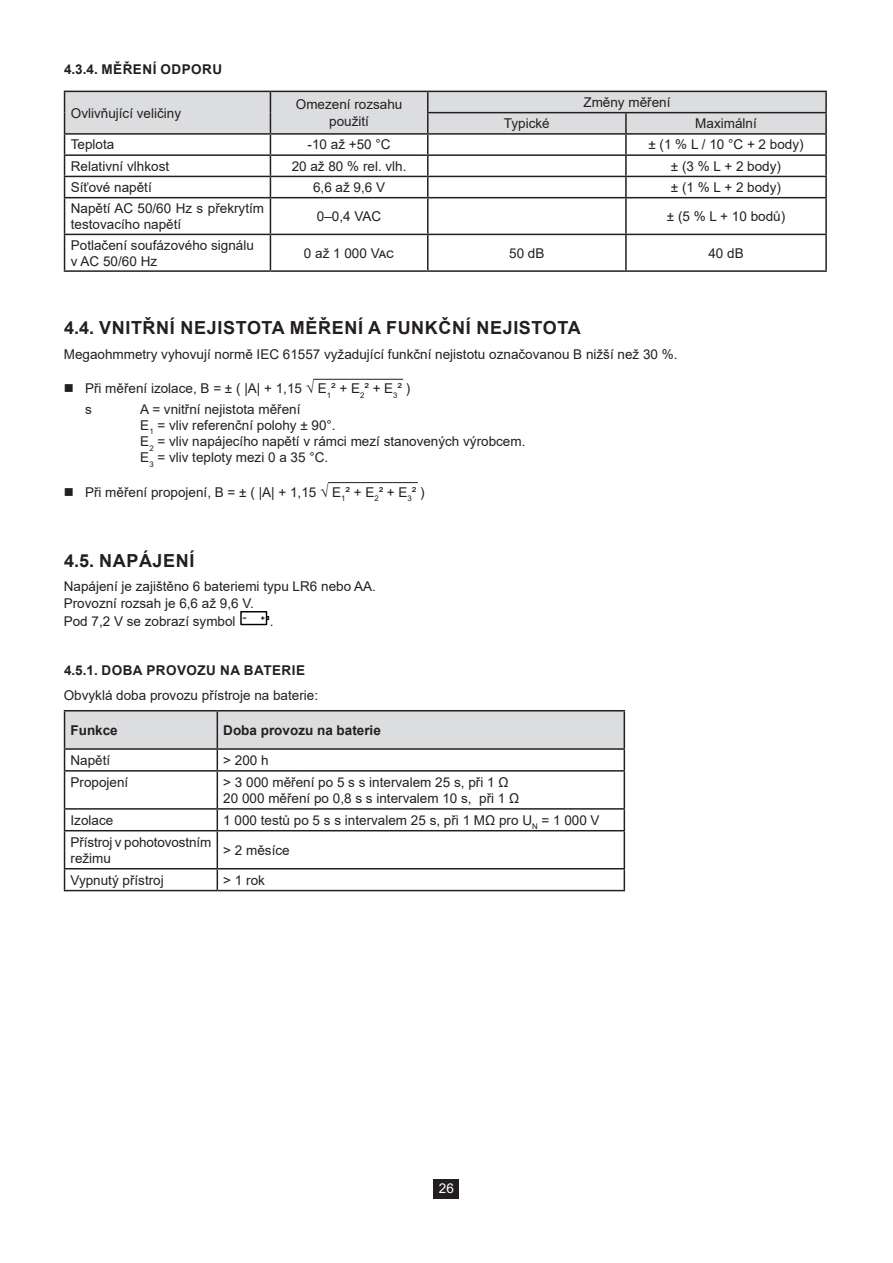
<style>
.page{position:relative;width:893px;height:1263px;background:#fff}
.page>*{position:absolute;margin:0;border:0;box-sizing:border-box;transform-origin:0 0}
.t1{font:700 18px "Arial";letter-spacing:.035em;color:#231f20}
.Texte_0{font:13.5px/16.2px "Arial";color:#231f20}
.Texte_0_centré{font:13.5px/16.2px "Arial";color:#231f20;text-align:center}
.Texte_0-2{font:700 13.5px "Arial";letter-spacing:.035em;color:#231f20}
.Texte_retrait_5mm{font:13.5px "Arial";color:#231f20}
.Texte_0-3{font:700 13.5px "Arial";color:#231f20}
.t2{font:13.5px "Arial";color:#fff}
</style>
<div class="page">
<div style="left:434px;top:1179px;width:25px;height:19px;background:#231f20"></div>
<hr style="left:64px;top:197px;width:206px;height:1px;background:#231f20">
<hr style="left:64px;top:198px;width:1px;height:36px;background:#231f20">
<hr style="left:64px;top:234px;width:206px;height:1px;background:#231f20">
<hr style="left:64px;top:235px;width:1px;height:35px;background:#231f20">
<hr style="left:64px;top:270px;width:206px;height:2px;background:#231f20">
<hr style="left:270px;top:197px;width:158px;height:1px;background:#231f20">
<hr style="left:270px;top:198px;width:1px;height:36px;background:#231f20">
<hr style="left:270px;top:234px;width:158px;height:1px;background:#231f20">
<hr style="left:270px;top:235px;width:1px;height:35px;background:#231f20">
<hr style="left:270px;top:270px;width:158px;height:2px;background:#231f20">
<hr style="left:428px;top:197px;width:198px;height:1px;background:#231f20">
<hr style="left:626px;top:197px;width:201px;height:1px;background:#231f20">
<hr style="left:428px;top:234px;width:198px;height:1px;background:#231f20">
<hr style="left:626px;top:234px;width:201px;height:1px;background:#231f20">
<hr style="left:428px;top:270px;width:198px;height:2px;background:#231f20">
<hr style="left:626px;top:270px;width:201px;height:2px;background:#231f20">
<svg style="left:64px;top:91px;width:763px;height:106px"></svg>
<hr style="left:625px;top:177px;width:2px;height:20px;background:#231f20">
<hr style="left:825px;top:177px;width:2px;height:20px;background:#231f20">
<hr style="left:427px;top:198px;width:1px;height:36px;background:#231f20">
<hr style="left:625px;top:198px;width:2px;height:36px;background:#231f20">
<hr style="left:825px;top:198px;width:2px;height:36px;background:#231f20">
<hr style="left:427px;top:235px;width:1px;height:35px;background:#231f20">
<hr style="left:625px;top:235px;width:2px;height:35px;background:#231f20">
<hr style="left:825px;top:235px;width:2px;height:35px;background:#231f20">
<div style="left:240px;top:611px;width:27px;height:14px;border:1px solid #000"></div>
<svg style="left:261px;top:616px;width:8px;height:4px"></svg>
<hr style="left:64px;top:710px;width:153px;height:1px;background:#231f20">
<hr style="left:217px;top:710px;width:408px;height:1px;background:#231f20">
<svg style="left:64px;top:711px;width:561px;height:59px"></svg>
<hr style="left:64px;top:770px;width:153px;height:2px;background:#231f20">
<hr style="left:64px;top:772px;width:1px;height:36px;background:#231f20">
<hr style="left:217px;top:770px;width:408px;height:2px;background:#231f20">
<hr style="left:217px;top:772px;width:1px;height:36px;background:#231f20">
<hr style="left:624px;top:772px;width:1px;height:36px;background:#231f20">
<hr style="left:64px;top:808px;width:153px;height:2px;background:#231f20">
<svg style="left:64px;top:810px;width:1px;height:20px"></svg>
<hr style="left:217px;top:808px;width:408px;height:2px;background:#231f20">
<svg style="left:217px;top:810px;width:1px;height:20px"></svg>
<svg style="left:624px;top:810px;width:1px;height:20px"></svg>
<hr style="left:64px;top:830px;width:153px;height:1px;background:#231f20">
<hr style="left:64px;top:831px;width:1px;height:37px;background:#231f20">
<hr style="left:217px;top:830px;width:408px;height:1px;background:#231f20">
<hr style="left:217px;top:831px;width:1px;height:37px;background:#231f20">
<hr style="left:624px;top:831px;width:1px;height:37px;background:#231f20">
<hr style="left:64px;top:868px;width:153px;height:1px;background:#231f20">
<svg style="left:64px;top:869px;width:1px;height:21px"></svg>
<hr style="left:217px;top:868px;width:408px;height:1px;background:#231f20">
<svg style="left:217px;top:869px;width:1px;height:21px"></svg>
<svg style="left:624px;top:869px;width:1px;height:21px"></svg>
<hr style="left:64px;top:890px;width:153px;height:1px;background:#231f20">
<hr style="left:217px;top:890px;width:408px;height:1px;background:#231f20">
<hr style="left:313px;top:379px;width:90px;height:1px;background:#231f20">
<hr style="left:328px;top:482px;width:90px;height:1px;background:#231f20">
<p class="Texte_0-2" style="left:64px;top:59px;width:160px">4.3.4. MĚŘENÍ ODPORU</p>
<p class="Texte_0" style="left:71px;top:105px;width:112px">Ovlivňující veličiny</p>
<p class="Texte_0_centré" style="left:296px;top:97px;width:108px">Omezení rozsahu použití</p>
<p class="Texte_0_centré" style="left:583px;top:94px;width:89px">Změny měření</p>
<p class="Texte_0_centré" style="left:504px;top:115px;width:47px">Typické</p>
<p class="Texte_0_centré" style="left:695px;top:115px;width:63px">Maximální</p>
<p class="Texte_0" style="left:71px;top:137px;width:45px">Teplota</p>
<p class="Texte_0_centré" style="left:308px;top:137px;width:85px">-10 až +50 °C</p>
<p class="Texte_0" style="left:648px;top:137px;width:157px">± (1 % L / 10 °C + 2 body)</p>
<p class="Texte_0" style="left:71px;top:158px;width:100px">Relativní vlhkost</p>
<p class="Texte_0_centré" style="left:292px;top:158px;width:116px">20 až 80 % rel. vlh.</p>
<p class="Texte_0" style="left:671px;top:158px;width:112px">± (3 % L + 2 body)</p>
<p class="Texte_0" style="left:71px;top:179px;width:82px">Síťové napětí</p>
<p class="Texte_0_centré" style="left:313px;top:179px;width:74px">6,6 až 9,6 V</p>
<p class="Texte_0" style="left:671px;top:179px;width:112px">± (1 % L + 2 body)</p>
<p class="Texte_0" style="left:71px;top:200px;width:195px">Napětí AC 50/60 Hz s překrytím testovacího napětí</p>
<p class="Texte_0" style="left:317px;top:208px;width:66px">0–0,4 VAC</p>
<p class="Texte_0" style="left:667px;top:208px;width:120px">± (5 % L + 10 bodů)</p>
<p class="Texte_0" style="left:71px;top:237px;width:185px">Potlačení soufázového signálu v AC 50/60 Hz</p>
<p class="Texte_0_centré" style="left:304px;top:245px;width:92px">0 až 1 000 Vac</p>
<p class="Texte_0" style="left:509px;top:245px;width:37px">50 dB</p>
<p class="Texte_0" style="left:708px;top:245px;width:37px">40 dB</p>
<p class="t1" style="left:64px;top:315px;width:518px">4.4. VNITŘNÍ NEJISTOTA MĚŘENÍ A FUNKČNÍ NEJISTOTA</p>
<p class="Texte_0" style="left:64px;top:346px;width:615px">Megaohmmetry vyhovují normě IEC 61557 vyžadující funkční nejistotu označovanou B nižší než 30 %.</p>
<p class="Texte_0" style="left:85px;top:380px;width:327px">Při měření izolace, B = ± ( |A| + 1,15 √ E<sub>1</sub>² + E<sub>2</sub>² + E<sub>3</sub>² )</p>
<p class="Texte_retrait_5mm" style="left:85px;top:400px;width:8px">s</p>
<p class="Texte_retrait_5mm" style="left:140px;top:400px;width:162px">A = vnitřní nejistota měření</p>
<p class="Texte_0" style="left:140px;top:417px;width:197px">E<sub>1</sub> = vliv referenční polohy ± 90°.</p>
<p class="Texte_0" style="left:140px;top:433px;width:387px">E<sub>2</sub> = vliv napájecího napětí v rámci mezí stanovených výrobcem.</p>
<p class="Texte_0" style="left:140px;top:449px;width:189px">E<sub>3</sub> = vliv teploty mezi 0 a 35 °C.</p>
<p class="Texte_0" style="left:85px;top:484px;width:341px">Při měření propojení, B = ± ( |A| + 1,15 √ E<sub>1</sub>² + E<sub>2</sub>² + E<sub>3</sub>² )</p>
<p class="t1" style="left:64px;top:548px;width:132px">4.5. NAPÁJENÍ</p>
<p class="Texte_0" style="left:64px;top:578px;width:314px">Napájení je zajištěno 6 bateriemi typu LR6 nebo AA.</p>
<p class="Texte_0" style="left:64px;top:595px;width:192px">Provozní rozsah je 6,6 až 9,6 V.</p>
<p class="Texte_0" style="left:64px;top:613px;width:173px">Pod 7,2 V se zobrazí symbol</p>
<p class="Texte_0" style="left:270px;top:613px;width:5px">.</p>
<p class="Texte_0-2" style="left:64px;top:660px;width:243px">4.5.1. DOBA PROVOZU NA BATERIE</p>
<p class="Texte_0" style="left:64px;top:686px;width:256px">Obvyklá doba provozu přístroje na baterie:</p>
<p class="Texte_0-2" style="left:71px;top:720px;width:49px">Funkce</p>
<p class="Texte_0-3" style="left:223px;top:720px;width:159px">Doba provozu na baterie</p>
<p class="Texte_0" style="left:71px;top:752px;width:41px">Napětí</p>
<p class="Texte_0" style="left:223px;top:752px;width:47px">&gt; 200 h</p>
<p class="Texte_0" style="left:71px;top:774px;width:59px">Propojení</p>
<p class="Texte_0" style="left:223px;top:774px;width:287px">&gt; 3 000 měření po 5 s s intervalem 25 s, při 1 Ω</p>
<p class="Texte_0" style="left:223px;top:790px;width:297px">20 000 měření po 0,8 s s intervalem 10 s, při 1 Ω</p>
<p class="Texte_0" style="left:71px;top:812px;width:44px">Izolace</p>
<p class="Texte_0" style="left:223px;top:812px;width:378px">1 000 testů po 5 s s intervalem 25 s, při 1 MΩ pro U<sub>N</sub> = 1 000 V</p>
<p class="Texte_0" style="left:71px;top:834px;width:142px">Přístroj v pohotovostním režimu</p>
<p class="Texte_0" style="left:223px;top:842px;width:68px">&gt; 2 měsíce</p>
<p class="Texte_0" style="left:71px;top:872px;width:95px">Vypnutý přístroj</p>
<p class="Texte_0" style="left:223px;top:872px;width:43px">&gt; 1 rok</p>
<p class="t2" style="left:439px;top:1179px;width:17px">26</p>
</div>
